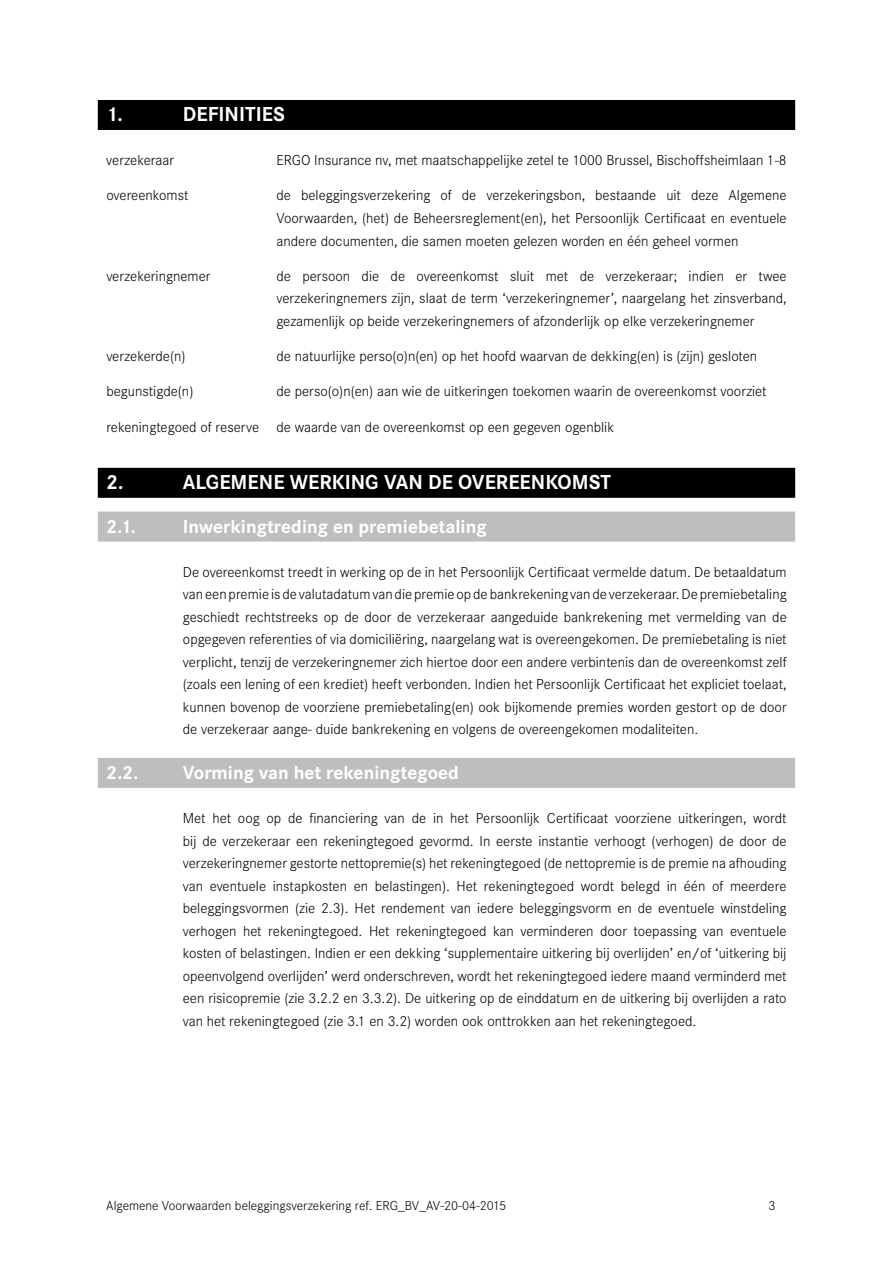
<style>
.page{position:relative;width:893px;height:1263px;background:#fff}
.page>*{position:absolute;margin:0;border:0;box-sizing:border-box;transform-origin:0 0}
.t1{font:700 21px "Corporate S";color:#fff}
.t2{font:700 19.5px "Corporate S";color:#fff}
.t3{font:300 15px/22.5px "Corporate S";color:#000;text-align:justify}
.t4{font:300 13.5px "Corporate S";color:#000}
</style>
<div class="page">
<div style="left:98px;top:100px;width:697px;height:30px;background:#000"></div>
<div style="left:98px;top:468px;width:697px;height:30px;background:#000"></div>
<div style="left:98px;top:512px;width:697px;height:30px;background:#bcbec0"></div>
<div style="left:98px;top:758px;width:697px;height:30px;background:#bcbec0"></div>
<h1 class="t1" style="left:106px;top:102px;width:18px">1.</h1>
<h1 class="t1" style="left:183px;top:102px;width:104px">DEFINITIES</h1>
<p class="t3" style="left:106px;top:149px;width:69px">verzekeraar</p>
<p class="t3" style="left:276px;top:149px;width:512px">ERGO Insurance nv, met maatschappelijke zetel te 1000 Brussel, Bischoffsheimlaan 1-8</p>
<p class="t3" style="left:106px;top:184px;width:84px">overeenkomst</p>
<p class="t3" style="left:276px;top:184px;width:512px">de beleggingsverzekering of de verzekeringsbon, bestaande uit deze Algemene Voorwaarden, (het) de Beheersreglement(en), het Persoonlijk Certificaat en eventuele andere documenten, die samen moeten gelezen worden en één geheel vormen</p>
<p class="t3" style="left:106px;top:265px;width:106px">verzekeringnemer</p>
<p class="t3" style="left:276px;top:265px;width:512px">de persoon die de overeenkomst sluit met de verzekeraar; indien er twee verzekeringnemers zijn, slaat de term ‘verzekeringnemer’, naargelang het zinsverband, gezamenlijk op beide verzekeringnemers of afzonderlijk op elke verzekeringnemer</p>
<p class="t3" style="left:106px;top:345px;width:81px">verzekerde(n)</p>
<p class="t3" style="left:276px;top:345px;width:482px">de natuurlijke perso(o)n(en) op het hoofd waarvan de dekking(en) is (zijn) gesloten</p>
<p class="t3" style="left:106px;top:380px;width:89px">begunstigde(n)</p>
<p class="t3" style="left:276px;top:380px;width:492px">de perso(o)n(en) aan wie de uitkeringen toekomen waarin de overeenkomst voorziet</p>
<p class="t3" style="left:106px;top:415px;width:509px">rekeningtegoed of reserve de waarde van de overeenkomst op een gegeven ogenblik</p>
<h1 class="t1" style="left:106px;top:470px;width:19px">2.</h1>
<h1 class="t1" style="left:183px;top:470px;width:430px">ALGEMENE WERKING VAN DE OVEREENKOMST</h1>
<h2 class="t2" style="left:106px;top:515px;width:31px">2.1.</h2>
<h2 class="t2" style="left:183px;top:515px;width:305px">Inwerkingtreding en premiebetaling</h2>
<p class="t3" style="left:183px;top:561px;width:605px">De overeenkomst treedt in werking op de in het Persoonlijk Certificaat vermelde datum. De betaaldatum van een premie is de valutadatumvan die premie op de bankrekening van de verzekeraar.De premiebetaling geschiedt rechtstreeks op de door de verzekeraar aangeduide bankrekening met vermelding van de opgegeven referenties of via domiciliëring, naargelang wat is overeengekomen. De premiebetaling is niet verplicht, tenzij de verzekeringnemer zich hiertoe door een andere verbintenis dan de overeenkomst zelf (zoals een lening of een krediet) heeft verbonden. Indien het Persoonlijk Certificaat het expliciet toelaat, kunnen bovenop de voorziene premiebetaling(en) ook bijkomende premies worden gestort op de door de verzekeraar aange- duide bankrekening en volgens de overeengekomen modaliteiten.</p>
<h2 class="t2" style="left:106px;top:762px;width:34px">2.2.</h2>
<h2 class="t2" style="left:183px;top:762px;width:278px">Vorming van het rekeningtegoed</h2>
<p class="t3" style="left:183px;top:807px;width:605px">Met het oog op de financiering van de in het Persoonlijk Certificaat voorziene uitkeringen, wordt bij de verzekeraar een rekeningtegoed gevormd. In eerste instantie verhoogt (verhogen) de door de verzekeringnemer gestorte nettopremie(s) het rekeningtegoed (de nettopremie is de premie na afhouding van eventuele instapkosten en belastingen). Het rekeningtegoed wordt belegd in één of meerdere beleggingsvormen (zie 2.3). Het rendement van iedere beleggingsvorm en de eventuele winstdeling verhogen het rekeningtegoed. Het rekeningtegoed kan verminderen door toepassing van eventuele kosten of belastingen. Indien er een dekking ‘supplementaire uitkering bij overlijden’ en/of ‘uitkering bij opeenvolgend overlijden’ werd onderschreven, wordt het rekeningtegoed iedere maand verminderd met een risicopremie (zie 3.2.2 en 3.3.2). De uitkering op de einddatum en de uitkering bij overlijden a rato van het rekeningtegoed (zie 3.1 en 3.2) worden ook onttrokken aan het rekeningtegoed.</p>
<p class="t4" style="left:106px;top:1198px;width:401px">Algemene Voorwaarden beleggingsverzekering ref. ERG_BV_AV-20-04-2015</p>
<p class="t4" style="left:768px;top:1198px;width:9px">3</p>
</div>
